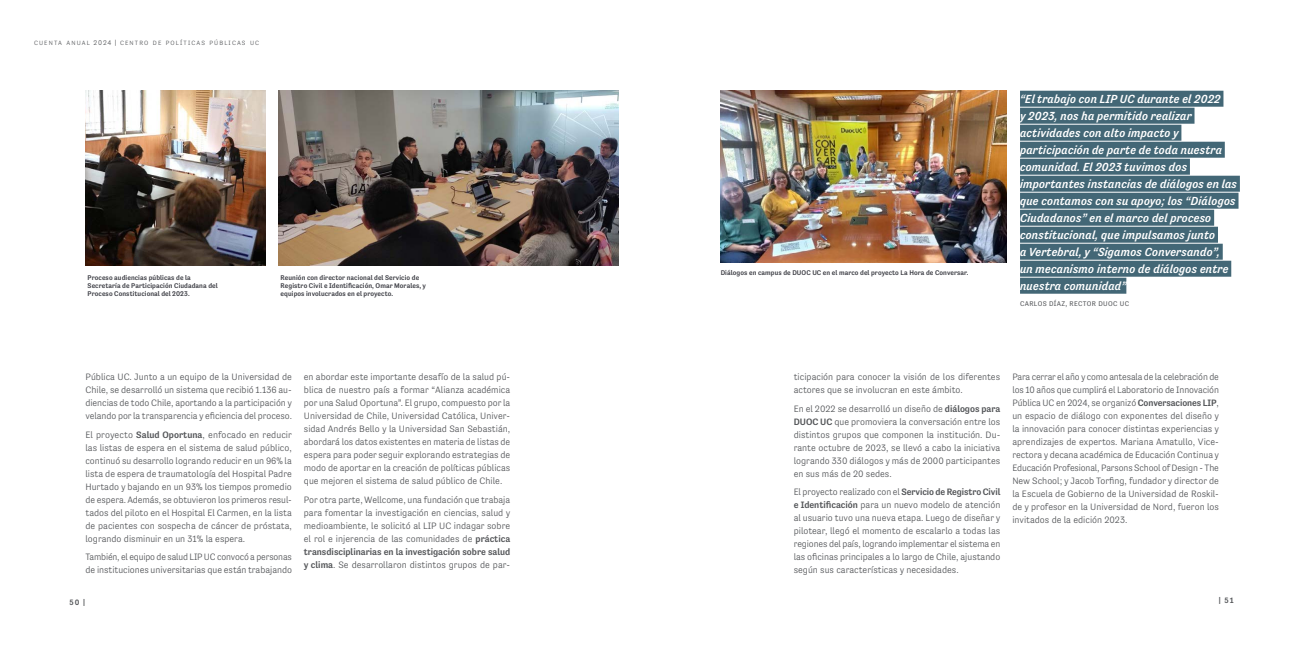
<style>
.page{position:relative;width:1304px;height:652px;background:#fff}
.page>*{position:absolute;margin:0;border:0;box-sizing:border-box;transform-origin:0 0}
.Destacado_proyectos{font:italic 500 12px/17px "Tenso";letter-spacing:.01em;color:#fff}
.t1{font:300 9.5px/13px "Tenso";color:#525457;text-align:justify}
.t2{font:500 8px "Tenso";color:#525457}
.Pie_de_imagen{font:500 7px/8px "Tenso";letter-spacing:.01em;color:#3b3c43}
.cargo__cita_azul_-_amarillo{font:7px "Tenso";letter-spacing:.05em;color:#525457}
.t3{font:300 6.3px "Tenso";letter-spacing:.18em;color:#525457}
.s1{font-size:7px}
.s2{font-weight:500}
</style>
<div class="page">
<img style="left:279px;top:91px;width:340px;height:175px">
<img style="left:720px;top:91px;width:286px;height:171px">
<img style="left:85px;top:91px;width:181px;height:175px">
<div style="left:1020px;top:91px;width:203px;height:16px;background:#436776"></div>
<div style="left:1020px;top:108px;width:174px;height:16px;background:#436776"></div>
<div style="left:1020px;top:125px;width:161px;height:16px;background:#436776"></div>
<div style="left:1020px;top:142px;width:205px;height:16px;background:#436776"></div>
<div style="left:1020px;top:159px;width:170px;height:16px;background:#436776"></div>
<div style="left:1020px;top:176px;width:220px;height:16px;background:#436776"></div>
<div style="left:1020px;top:193px;width:218px;height:16px;background:#436776"></div>
<div style="left:1020px;top:210px;width:194px;height:16px;background:#436776"></div>
<div style="left:1020px;top:227px;width:198px;height:16px;background:#436776"></div>
<div style="left:1020px;top:244px;width:203px;height:16px;background:#436776"></div>
<div style="left:1020px;top:261px;width:211px;height:16px;background:#436776"></div>
<div style="left:1020px;top:278px;width:106px;height:16px;background:#436776"></div>
<p class="t3" style="left:34px;top:40px;width:227px">CUENTA ANUAL <span class="s1">2024 |</span> CENTRO DE POLÍTICAS PÚBLICAS UC</p>
<p class="Pie_de_imagen" style="left:88px;top:274px;width:132px">Proceso audiencias públicas de la<br>Secretaría de Participación Ciudadana del<br>Proceso Constitucional del 2023.</p>
<p class="Pie_de_imagen" style="left:281px;top:274px;width:147px">Reunión con director nacional del Servicio de<br>Registro Civil e Identificación, Omar Morales, y equipos involucrados en el proyecto.</p>
<p class="t1" style="left:86px;top:370px;width:208px">Pública UC. Junto a un equipo de la Universidad de Chile, se desarrolló un sistema que recibió 1.136 au&shy;diencias de todo Chile, aportando a la participación y velando por la transparencia y eficiencia del proceso.</p>
<p class="t1" style="left:86px;top:428px;width:208px">El proyecto <span class="s2">Salud Oportuna</span>, enfocado en reducir las listas de espera en el sistema de salud público, continuó su desarrollo logrando reducir en un 96% la lista de espera de traumatología del Hospital Padre Hurtado y bajando en un 93% los tiempos promedio de espera. Además, se obtuvieron los primeros resul&shy;tados del piloto en el Hospital El Carmen, en la lista de pacientes con sospecha de cáncer de próstata, logrando disminuir en un 31% la espera.</p>
<p class="t1" style="left:86px;top:550px;width:208px">También, el equipo de salud LIP UC convocó a personas de instituciones universitarias que están trabajando</p>
<p class="t1" style="left:304px;top:370px;width:208px">en abordar este importante desafío de la salud pú&shy;blica de nuestro país a formar “Alianza académica por una Salud Oportuna”. El grupo, compuesto por la Universidad de Chile, Universidad Católica, Univer&shy;sidad Andrés Bello y la Universidad San Sebastián, abordará los datos existentes en materia de listas de espera para poder seguir explorando estrategias de modo de aportar en la creación de políticas públicas que mejoren el sistema de salud público de Chile.</p>
<p class="t1" style="left:304px;top:493px;width:208px">Por otra parte, Wellcome, una fundación que trabaja para fomentar la investigación en ciencias, salud y medioambiente, le solicitó al LIP UC indagar sobre el rol e injerencia de las comunidades de <span class="s2">práctica transdisciplinarias en la investigación sobre salud y clima</span>. Se desarrollaron distintos grupos de par-</p>
<p class="Pie_de_imagen" style="left:721px;top:269px;width:249px">Diálogos en campus de DUOC UC en el marco del proyecto La Hora de Conversar.</p>
<p class="Destacado_proyectos" style="left:1020px;top:90px;width:219px">“El trabajo con LIP UC durante el 2022<br>y 2023, nos ha permitido realizar actividades con alto impacto y participación de parte de toda nuestra comunidad. El 2023 tuvimos dos importantes instancias de diálogos en las que contamos con su apoyo; los “Diálogos Ciudadanos” en el marco del proceso constitucional, que impulsamos junto<br>a Vertebral, y “Sigamos Conversando”,<br>un mecanismo interno de diálogos entre nuestra comunidad”</p>
<p class="cargo__cita_azul_-_amarillo" style="left:1020px;top:299px;width:111px">CARLOS DÍAZ, RECTOR DUOC UC</p>
<p class="t1" style="left:794px;top:370px;width:208px">ticipación para conocer la visión de los diferentes actores que se involucran en este ámbito.</p>
<p class="t1" style="left:794px;top:402px;width:208px">En el 2022 se desarrolló un diseño de <span class="s2">diálogos para DUOC UC</span> que promoviera la conversación entre los distintos grupos que componen la institución. Du&shy;rante octubre de 2023, se llevó a cabo la iniciativa logrando 330 diálogos y más de 2000 participantes en sus más de 20 sedes.</p>
<p class="t1" style="left:794px;top:485px;width:208px">El proyecto realizado con el <span class="s2">Servicio de Registro Civil e Identificación</span> para un nuevo modelo de atención al usuario tuvo una nueva etapa. Luego de diseñar y pilotear, llegó el momento de escalarlo a todas las regiones del país, logrando implementar el sistema en las oficinas principales a lo largo de Chile, ajustando según sus características y necesidades.</p>
<p class="t1" style="left:1012px;top:370px;width:208px">Para cerrar el año y como antesala de la celebración de los 10 años que cumplirá el Laboratorio de Innovación Pública UC en 2024, se organizó <span class="s2">Conversaciones LIP</span>, un espacio de diálogo con exponentes del diseño y la innovación para conocer distintas experiencias y aprendizajes de expertos. Mariana Amatullo, Vice&shy;rectora y decana académica de Educación Continua y Educación Profesional, Parsons School of Design - The New School; y Jacob Torfing, fundador y director de la Escuela de Gobierno de la Universidad de Roskil&shy;de y profesor en la Universidad de Nord, fueron los invitados de la edición 2023.</p>
<p class="t2" style="left:70px;top:597px;width:17px">50 |</p>
<p class="t2" style="left:1219px;top:595px;width:16px">| 51</p>
</div>
